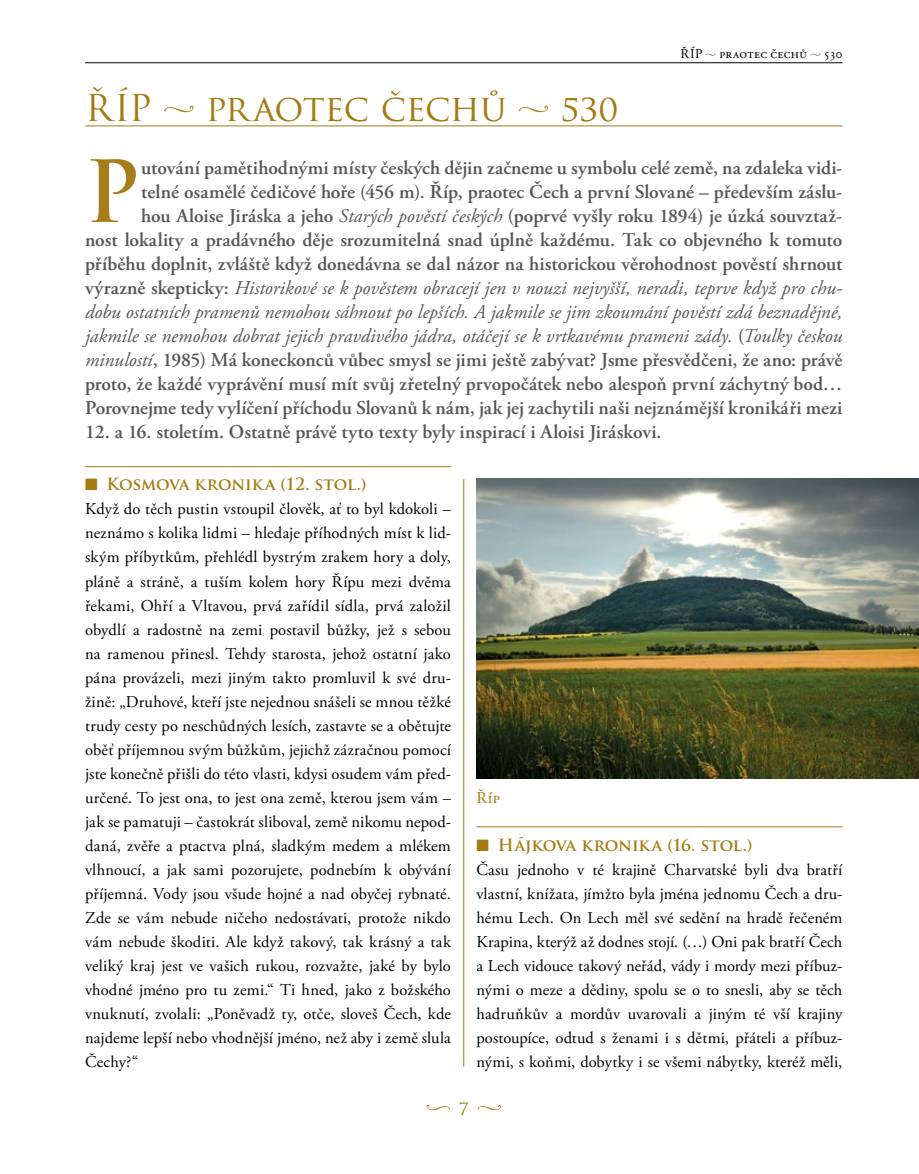
<style>
.page{position:relative;width:919px;height:1174px;background:#fff}
.page>*{position:absolute;margin:0;border:0;box-sizing:border-box;transform-origin:0 0}
.t1{font:700 83.25px "Trajan Pro";color:#a77d1b}
.t2{font:36px "Trajan Pro";letter-spacing:-.015em;color:#a57b11}
.t3{font:600 19.5px/24px "Adobe Garamond Pro";color:#575756;text-align:right}
.t4{font:19.5px "Trajan Pro";color:#a57b11}
.t5{font:16.5px/24px "Adobe Garamond Pro";letter-spacing:.015em;color:#000}
.t6{font:700 16.5px "Trajan Pro";letter-spacing:-.005em;color:#a57b11}
.t7{font:16.5px "Adobe Garamond Pro";color:#a57b11}
.t8{font:13.5px "Adobe Garamond Pro";letter-spacing:.02em;color:#000}
.s1{font-weight:400;font-style:italic}
</style>
<div class="page">
<svg style="left:426px;top:1105px;width:24px;height:5px"></svg>
<svg style="left:477px;top:1105px;width:24px;height:5px"></svg>
<hr style="left:85px;top:62px;width:757px;height:1px;background:#000">
<hr style="left:85px;top:466px;width:366px;height:1px;background:#a57b11">
<hr style="left:476px;top:826px;width:366px;height:1px;background:#a57b11">
<hr style="left:85px;top:126px;width:757px;height:1px;background:#a57b11">
<img style="left:476px;top:479px;width:442px;height:299px">
<hr style="left:463px;top:479px;width:1px;height:587px;background:#a57b11">
<p class="t8" style="left:680px;top:46px;width:9px">říp</p>
<p class="t8" style="left:719px;top:46px;width:124px">praotec čechů 530</p>
<h2 class="t2" style="left:85px;top:85px;width:68px">ŘÍP</h2>
<h2 class="t2" style="left:206px;top:85px;width:302px">praotec čechů</h2>
<h2 class="t2" style="left:560px;top:85px;width:59px">530</h2>
<h1 class="t1" style="left:85px;top:140px;width:56px">P</h1>
<p class="t3" style="left:85px;top:156px;width:758px">utování pamětihodnými místy českých dějin začneme u symbolu celé země, na zdaleka vidi-<br>telné osamělé čedičové hoře (456 m). Říp, praotec Čech a první Slované – především záslu-<br>hou Aloise Jiráska a jeho <span class="s1">Starých pověstí českých</span> (poprvé vyšly roku 1894) je úzká souvztaž-<br>nost lokality a pradávného děje srozumitelná snad úplně každému. Tak co objevného k tomuto příběhu doplnit, zvláště když donedávna se dal názor na historickou věrohodnost pověstí shrnout výrazně skepticky: <span class="s1">Historikové se k pověstem obracejí jen v nouzi nejvyšší, neradi, teprve když pro chu&shy;dobu ostatních pramenů nemohou sáhnout po lepších. A jakmile se jim zkoumání pověstí zdá beznadějné, jakmile se nemohou dobrat jejich pravdivého jádra, otáčejí se k vrtkavému prameni zády.</span> (<span class="s1">Toulky českou minulostí</span>, 1985) Má koneckonců vůbec smysl se jimi ještě zabývat? Jsme přesvědčeni, že ano: právě proto, že každé vyprávění musí mít svůj zřetelný prvopočátek nebo alespoň první záchytný bod… Porovnejme tedy vylíčení příchodu Slovanů k nám, jak jej zachytili naši nejznámější kronikáři mezi</p>
<p class="t3" style="left:85px;top:420px;width:578px">12. a 16. stoletím. Ostatně právě tyto texty byly inspirací i Aloisi Jiráskovi.</p>
<p class="t6" style="left:85px;top:474px;width:283px">■ Kosmova kronika (12. stol.)</p>
<p class="t5" style="left:85px;top:498px;width:367px">Když do těch pustin vstoupil člověk, ať to byl kdokoli – neznámo s kolika lidmi – hledaje příhodných míst k lid&shy;ským příbytkům, přehlédl bystrým zrakem hory a doly, pláně a stráně, a tuším kolem hory Řípu mezi dvěma řekami, Ohří a Vltavou, prvá zařídil sídla, prvá založil obydlí a radostně na zemi postavil bůžky, jež s sebou na ramenou přinesl. Tehdy starosta, jehož ostatní jako pána provázeli, mezi jiným takto promluvil k své dru&shy;žině: „Druhové, kteří jste nejednou snášeli se mnou těžké trudy cesty po neschůdných lesích, zastavte se a obětujte oběť příjemnou svým bůžkům, jejichž zázračnou pomocí jste konečně přišli do této vlasti, kdysi osudem vám před&shy;určené. To jest ona, to jest ona země, kterou jsem vám – jak se pamatuji – častokrát sliboval, země nikomu nepod&shy;daná, zvěře a ptactva plná, sladkým medem a mlékem vlhnoucí, a jak sami pozorujete, podnebím k obývání příjemná. Vody jsou všude hojné a nad obyčej rybnaté.<br>Zde se vám nebude ničeho nedostávati, protože nikdo vám nebude škoditi. Ale když takový, tak krásný a tak veliký kraj jest ve vašich rukou, rozvažte, jaké by bylo vhodné jméno pro tu zemi.“ Ti hned, jako z božského vnuknutí, zvolali: „Poněvadž ty, otče, sloveš Čech, kde najdeme lepší nebo vhodnější jméno, než aby i země slula Čechy?“</p>
<p class="t7" style="left:476px;top:787px;width:25px">Říp</p>
<p class="t6" style="left:476px;top:834px;width:277px">■ Hájkova kronika (16. stol.)</p>
<p class="t5" style="left:476px;top:858px;width:367px;text-align:justify">Času jednoho v té krajině Charvatské byli dva bratří vlastní, knížata, jímžto byla jména jednomu Čech a dru&shy;hému Lech. On Lech měl své sedění na hradě řečeném Krapina, kterýž až dodnes stojí. (…) Oni pak bratří Čech a Lech vidouce takový neřád, vády i mordy mezi příbuz&shy;nými o meze a dědiny, spolu se o to snesli, aby se těch hadruňkův a mordův uvarovali a jiným té vší krajiny postoupíce, odtud s ženami i s dětmi, přáteli a příbuz&shy;nými, s koňmi, dobytky i se všemi nábytky, kteréž měli,</p>
<p class="t4" style="left:458px;top:1095px;width:12px">7</p>
</div>
